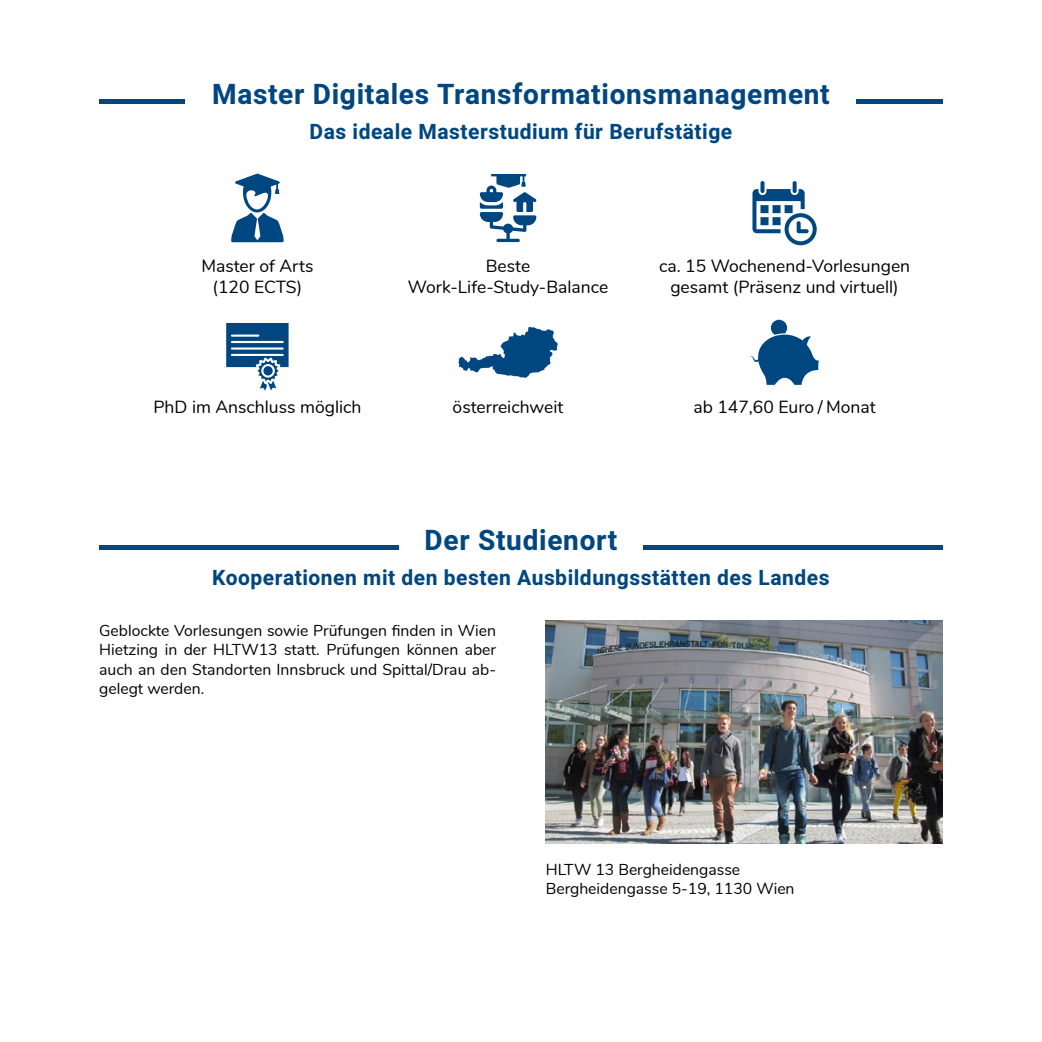
<style>
.page{position:relative;width:1042px;height:1042px;background:#fff}
.page>*{position:absolute;margin:0;border:0;box-sizing:border-box;transform-origin:0 0}
.t1{font:700 28px "Heebo";letter-spacing:.025em;color:#004781}
.t2{font:700 21px "Heebo";letter-spacing:.025em;color:#004781}
.t3{font:17.5px/21px "Nunito";color:#000;text-align:center}
.t4{font:15.75px/19.2px "Nunito";color:#000;text-align:justify}
</style>
<div class="page">
<div style="left:99px;top:99px;width:844px;height:5px;background:#004781"></div>
<div style="left:186px;top:74px;width:670px;height:52px;background:#fff"></div>
<svg style="left:231px;top:174px;width:53px;height:68px"></svg>
<svg style="left:480px;top:174px;width:56px;height:68px"></svg>
<svg style="left:226px;top:323px;width:63px;height:68px"></svg>
<svg style="left:458px;top:327px;width:100px;height:51px"></svg>
<svg style="left:750px;top:320px;width:69px;height:65px"></svg>
<svg style="left:752px;top:181px;width:65px;height:64px"></svg>
<div style="left:99px;top:545px;width:844px;height:5px;background:#004781"></div>
<div style="left:399px;top:521px;width:243px;height:38px;background:#fff"></div>
<img style="left:546px;top:620px;width:397px;height:223px">
<h1 class="t1" style="left:212px;top:74px;width:619px">Master Digitales Transformationsmanagement</h1>
<h2 class="t2" style="left:309px;top:117px;width:424px">Das ideale Masterstudium für Berufstätige</h2>
<p class="t3" style="left:201px;top:254px;width:114px">Master of Arts (120 ECTS)</p>
<p class="t3" style="left:408px;top:254px;width:202px">Beste<br>Work-Life-Study-Balance</p>
<p class="t3" style="left:659px;top:255px;width:253px">ca. 15 Wochenend-Vorlesungen gesamt (Präsenz und virtuell)</p>
<p class="t3" style="left:153px;top:395px;width:210px">PhD im Anschluss möglich</p>
<p class="t3" style="left:453px;top:395px;width:112px">österreichweit</p>
<p class="t3" style="left:693px;top:395px;width:184px">ab 147,60 Euro / Monat</p>
<h1 class="t1" style="left:424px;top:521px;width:194px">Der Studienort</h1>
<h2 class="t2" style="left:212px;top:563px;width:619px">Kooperationen mit den besten Ausbildungsstätten des Landes</h2>
<p class="t4" style="left:99px;top:620px;width:398px">Geblockte Vorlesungen sowie Prüfungen finden in Wien Hietzing in der HLTW13 statt. Prüfungen können aber auch an den Standorten Innsbruck und Spittal/Drau ab&shy;gelegt werden.</p>
<p class="t4" style="left:546px;top:859px;width:250px">HLTW 13 Bergheidengasse<br>Bergheidengasse 5-19, 1130 Wien</p>
</div>
